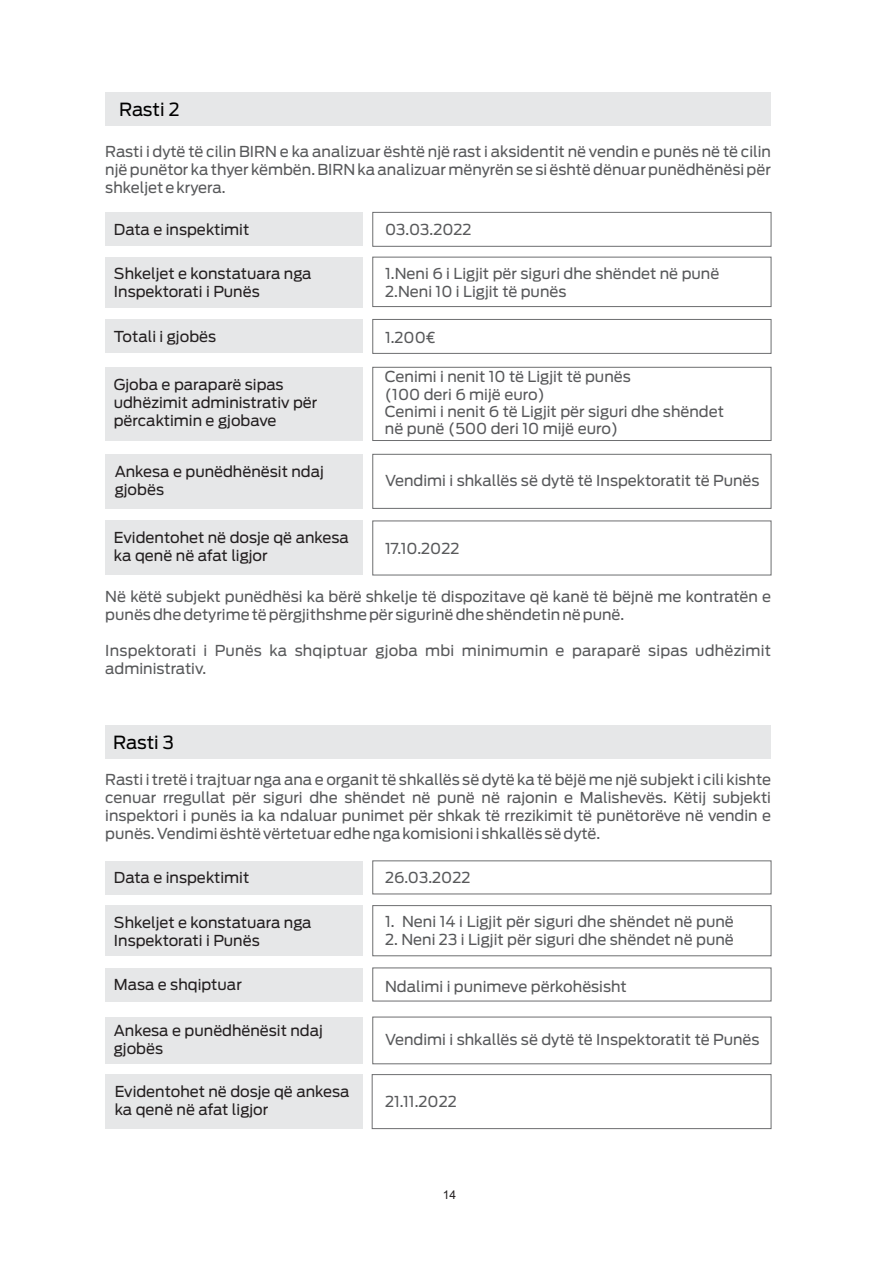
<style>
.page{position:relative;width:893px;height:1263px;background:#fff}
.page>*{position:absolute;margin:0;border:0;box-sizing:border-box;transform-origin:0 0}
.t1{font:18px "Antenna";letter-spacing:-.01em;color:#000}
.t2{font:15px/18px "Antenna";color:#58595b}
.t3{font:15px/18px "Antenna";color:#231f20}
.t4{font:12px "Arial";color:#231f20}
</style>
<div class="page">
<div style="left:372px;top:1074px;width:399px;height:55px;border:1px solid #6d6e70"></div>
<div style="left:372px;top:1017px;width:399px;height:47px;border:1px solid #6d6e70"></div>
<div style="left:105px;top:92px;width:666px;height:34px;background:#e6e7e8"></div>
<div style="left:105px;top:521px;width:258px;height:54px;background:#e6e7e8"></div>
<div style="left:105px;top:212px;width:258px;height:34px;background:#e6e7e8"></div>
<div style="left:105px;top:257px;width:258px;height:50px;background:#e6e7e8"></div>
<div style="left:105px;top:319px;width:258px;height:34px;background:#e6e7e8"></div>
<div style="left:105px;top:367px;width:258px;height:74px;background:#e6e7e8"></div>
<div style="left:105px;top:454px;width:258px;height:54px;background:#e6e7e8"></div>
<div style="left:105px;top:861px;width:258px;height:34px;background:#e6e7e8"></div>
<div style="left:105px;top:905px;width:258px;height:51px;background:#e6e7e8"></div>
<div style="left:105px;top:968px;width:258px;height:34px;background:#e6e7e8"></div>
<div style="left:105px;top:1017px;width:258px;height:47px;background:#e6e7e8"></div>
<div style="left:105px;top:1074px;width:258px;height:54px;background:#e6e7e8"></div>
<div style="left:372px;top:212px;width:399px;height:35px;border:1px solid #6d6e70"></div>
<div style="left:372px;top:257px;width:399px;height:50px;border:1px solid #6d6e70"></div>
<div style="left:372px;top:319px;width:399px;height:35px;border:1px solid #6d6e70"></div>
<div style="left:372px;top:367px;width:399px;height:74px;border:1px solid #6d6e70"></div>
<div style="left:372px;top:454px;width:399px;height:55px;border:1px solid #6d6e70"></div>
<div style="left:372px;top:860px;width:399px;height:34px;border:1px solid #6d6e70"></div>
<div style="left:372px;top:905px;width:399px;height:51px;border:1px solid #6d6e70"></div>
<div style="left:105px;top:725px;width:665px;height:33px;background:#e6e7e8"></div>
<p class="t1" style="left:119px;top:101px;width:62px">Rasti 2</p>
<p class="t2" style="left:105px;top:143px;width:667px;text-align:justify">Rasti i dytë të cilin BIRN e ka analizuar është një rast i aksidentit në vendin e punës në të cilin një punëtor ka thyer këmbën.BIRN ka analizuar mënyrën se si është dënuar punëdhënësi për shkeljet e kryera.</p>
<p class="t3" style="left:114px;top:221px;width:137px">Data e inspektimit</p>
<p class="t2" style="left:385px;top:221px;width:88px">03.03.2022</p>
<p class="t3" style="left:114px;top:266px;width:199px">Shkeljet e konstatuara nga<br>Inspektorati i Punës</p>
<p class="t2" style="left:385px;top:265px;width:336px">1. Neni 6 i Ligjit për siguri dhe shëndet në punë</p>
<p class="t2" style="left:385px;top:283px;width:183px">2. Neni 10 i Ligjit të punës</p>
<p class="t3" style="left:114px;top:328px;width:104px">Totali i gjobës</p>
<p class="t2" style="left:385px;top:330px;width:52px">1.200€</p>
<p class="t3" style="left:114px;top:376px;width:205px">Gjoba e paraparë sipas udhëzimit administrativ për përcaktimin e gjobave</p>
<p class="t2" style="left:385px;top:369px;width:340px;line-height:17.1px">Cenimi i nenit 10 të Ligjit të punës<br>(100 deri 6 mijë euro)<br>Cenimi i nenit 6 të Ligjit për siguri dhe shëndet në punë (500 deri 10 mijë euro)</p>
<p class="t3" style="left:115px;top:463px;width:211px">Ankesa e punëdhënësit ndaj gjobës</p>
<p class="t2" style="left:385px;top:472px;width:376px">Vendimi i shkallës së dytë të Inspektoratit të Punës</p>
<p class="t3" style="left:114px;top:530px;width:236px">Evidentohet në dosje që ankesa ka qenë në afat ligjor</p>
<p class="t2" style="left:385px;top:540px;width:76px">17.10.2022</p>
<p class="t2" style="left:105px;top:588px;width:667px">Në këtë subjekt punëdhësi ka bërë shkelje të dispozitave që kanë të bëjnë me kontratën e punës dhe detyrime të përgjithshme për sigurinë dhe shëndetin në punë.</p>
<p class="t2" style="left:105px;top:642px;width:667px">Inspektorati i Punës ka shqiptuar gjoba mbi minimumin e paraparë sipas udhëzimit administrativ.</p>
<p class="t1" style="left:113px;top:734px;width:62px">Rasti 3</p>
<p class="t2" style="left:105px;top:771px;width:667px;text-align:justify">Rasti i tretë i trajtuar nga ana e organit të shkallës së dytë ka të bëjë me një subjekt i cili kishte cenuar rregullat për siguri dhe shëndet në punë në rajonin e Malishevës. Këtij subjekti inspektori i punës ia ka ndaluar punimet për shkak të rrezikimit të punëtorëve në vendin e punës.Vendimi është vërtetuar edhe nga komisioni i shkallës së dytë.</p>
<p class="t3" style="left:114px;top:870px;width:137px">Data e inspektimit</p>
<p class="t2" style="left:385px;top:869px;width:87px">26.03.2022</p>
<p class="t3" style="left:114px;top:914px;width:199px">Shkeljet e konstatuara nga<br>Inspektorati i Punës</p>
<p class="t2" style="left:385px;top:914px;width:350px">1. Neni 14 i Ligjit për siguri dhe shëndet në punë</p>
<p class="t2" style="left:385px;top:932px;width:350px">2. Neni 23 i Ligjit për siguri dhe shëndet në punë</p>
<p class="t3" style="left:114px;top:977px;width:129px">Masa e shqiptuar</p>
<p class="t2" style="left:385px;top:978px;width:243px">Ndalimi i punimeve përkohësisht</p>
<p class="t3" style="left:114px;top:1022px;width:211px">Ankesa e punëdhënësit ndaj gjobës</p>
<p class="t2" style="left:385px;top:1031px;width:376px">Vendimi i shkallës së dytë të Inspektoratit të Punës</p>
<p class="t3" style="left:115px;top:1083px;width:236px">Evidentohet në dosje që ankesa ka qenë në afat ligjor</p>
<p class="t2" style="left:385px;top:1094px;width:73px">21.11.2022</p>
<p class="t4" style="left:443px;top:1190px;width:15px">14</p>
</div>
